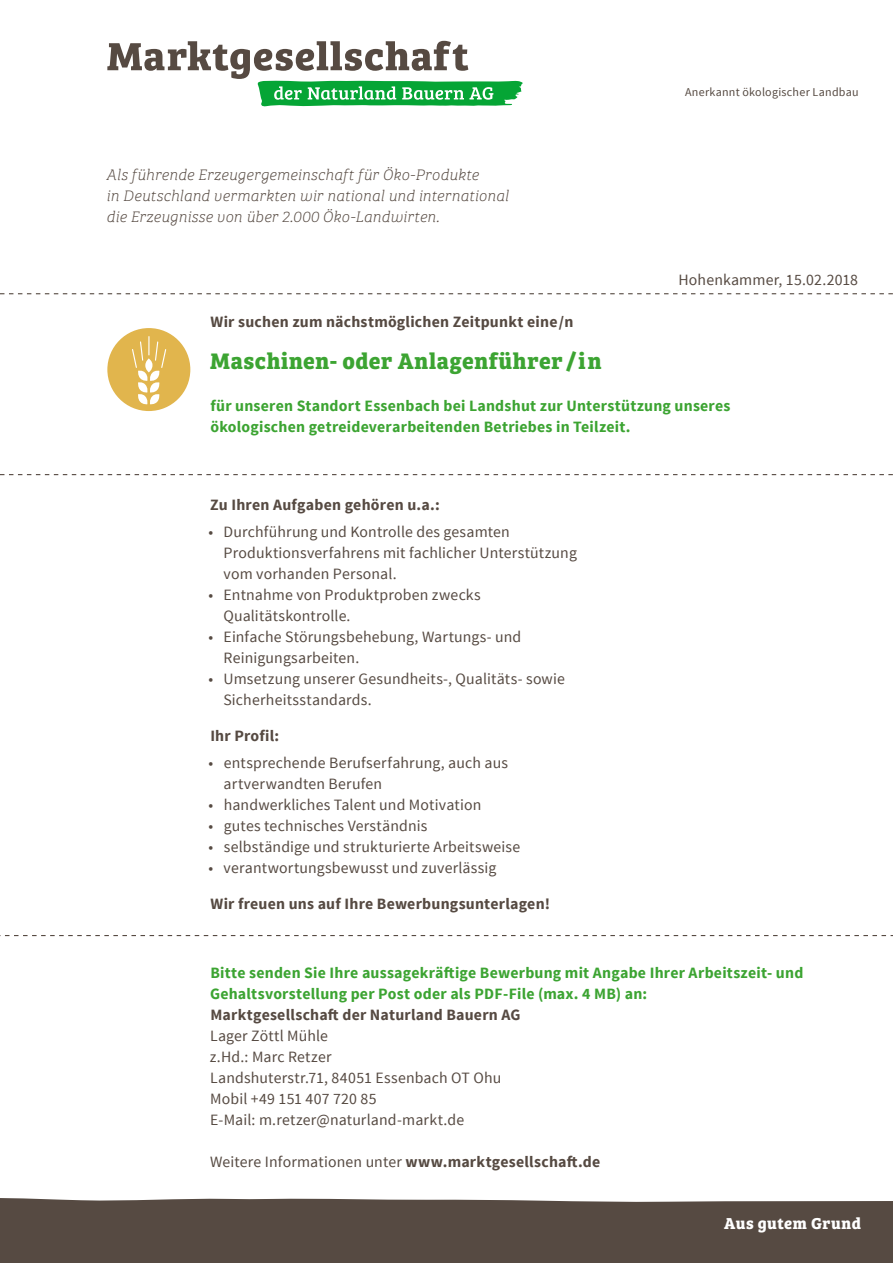
<style>
.page{position:relative;width:893px;height:1263px;background:#fff}
.page>*{position:absolute;margin:0;border:0;box-sizing:border-box;transform-origin:0 0}
.t1{font:700 23.25px "Bree Serif";letter-spacing:.025em;color:#3ca432}
.t2{font:700 16.35px "Bree Serif";letter-spacing:.03em;color:#fff}
.t3{font:15.75px/21px "Source Sans Pro";letter-spacing:.01em;color:#564a42}
.t4{font:700 15.75px/21px "Source Sans Pro";letter-spacing:.015em;color:#3ca432}
.t5{font:700 15.75px "Source Sans Pro";letter-spacing:.015em;color:#564a42}
.t6{font:italic 15.75px/21px "Bree Serif Th";letter-spacing:.005em;color:#564a42}
.t7{font:12px "Source Sans Pro";letter-spacing:.02em;color:#564a42}
.s1{font-weight:700}
</style>
<div class="page">
<div style="left:0;top:1198px;width:893px;height:65px;background:#564a42"></div>
<svg style="left:107px;top:41px;width:416px;height:65px"></svg>
<svg style="left:0;top:474px;width:893px;height:1px"></svg>
<svg style="left:0;top:935px;width:893px;height:1px"></svg>
<svg style="left:0;top:293px;width:893px;height:1px"></svg>
<div style="left:107px;top:328px;width:83px;height:83px;background:#e1b54d;border-radius:50%"></div>
<svg style="left:132px;top:336px;width:35px;height:69px"></svg>
<p class="t6" style="left:106px;top:163px;width:404px">Als führende Erzeugergemeinschaft für Öko-Produkte<br>in Deutschland vermarkten wir national und international die Erzeugnisse von über 2.000 Öko-Landwirten.</p>
<p class="t7" style="left:685px;top:85px;width:175px">Anerkannt ökologischer Landbau</p>
<p class="t3" style="left:678px;top:270px;width:181px">Hohenkammer, 15.02.2018</p>
<p class="t5" style="left:211px;top:312px;width:365px">Wir suchen zum nächstmöglichen Zeitpunkt eine/n</p>
<h1 class="t1" style="left:210px;top:343px;width:393px">Maschinen- oder Anlagenführer / in</h1>
<p class="t4" style="left:210px;top:396px;width:522px">für unseren Standort Essenbach bei Landshut zur Unterstützung unseres ökologischen getreideverarbeitenden Betriebes in Teilzeit.</p>
<p class="t5" style="left:210px;top:495px;width:231px">Zu Ihren Aufgaben gehören u.a.:</p>
<p class="t3" style="left:224px;top:522px;width:355px;text-indent:-15px">• Durchführung und Kontrolle des gesamten<br>Produktionsverfahrens mit fachlicher Unterstützung vom vorhanden Personal.</p>
<p class="t3" style="left:223px;top:585px;width:259px;text-indent:-15px">• Entnahme von Produktproben zwecks<br>Qualitätskontrolle.</p>
<p class="t3" style="left:224px;top:627px;width:299px;text-indent:-15px">• Einfache Störungsbehebung, Wartungs- und<br>Reinigungsarbeiten.</p>
<p class="t3" style="left:223px;top:669px;width:343px;text-indent:-15px">• Umsetzung unserer Gesundheits-, Qualitäts- sowie<br>Sicherheitsstandards.</p>
<p class="t5" style="left:210px;top:726px;width:70px">Ihr Profil:</p>
<p class="t3" style="left:224px;top:753px;width:286px;text-indent:-15px">• entsprechende Berufserfahrung, auch aus artverwandten Berufen</p>
<p class="t3" style="left:209px;top:794px;width:274px">• handwerkliches Talent und Motivation</p>
<p class="t3" style="left:209px;top:815px;width:220px">• gutes technisches Verständnis</p>
<p class="t3" style="left:209px;top:836px;width:313px">• selbständige und strukturierte Arbeitsweise</p>
<p class="t3" style="left:209px;top:857px;width:289px">• verantwortungsbewusst und zuverlässig</p>
<p class="t5" style="left:211px;top:894px;width:341px">Wir freuen uns auf Ihre Bewerbungsunterlagen!</p>
<p class="t4" style="left:210px;top:963px;width:595px">Bitte senden Sie Ihre aussagekräftige Bewerbung mit Angabe Ihrer Arbeitszeit- und<br>Gehaltsvorstellung per Post oder als PDF-File (max. 4 MB) an:</p>
<p class="t5" style="left:210px;top:1005px;width:312px">Marktgesellschaft der Naturland Bauern AG</p>
<p class="t3" style="left:210px;top:1026px;width:293px">Lager Zöttl Mühle<br>z.Hd.: Marc Retzer<br>Landshuterstr.71, 84051 Essenbach OT Ohu<br>Mobil +49 151 407 720 85<br>E-Mail: m.retzer@naturland-markt.de</p>
<p class="t3" style="left:210px;top:1152px;width:392px">Weitere Informationen unter <span class="s1">www.marktgesellschaft.de</span></p>
<p class="t2" style="left:724px;top:1210px;width:139px">Aus gutem Grund</p>
</div>
